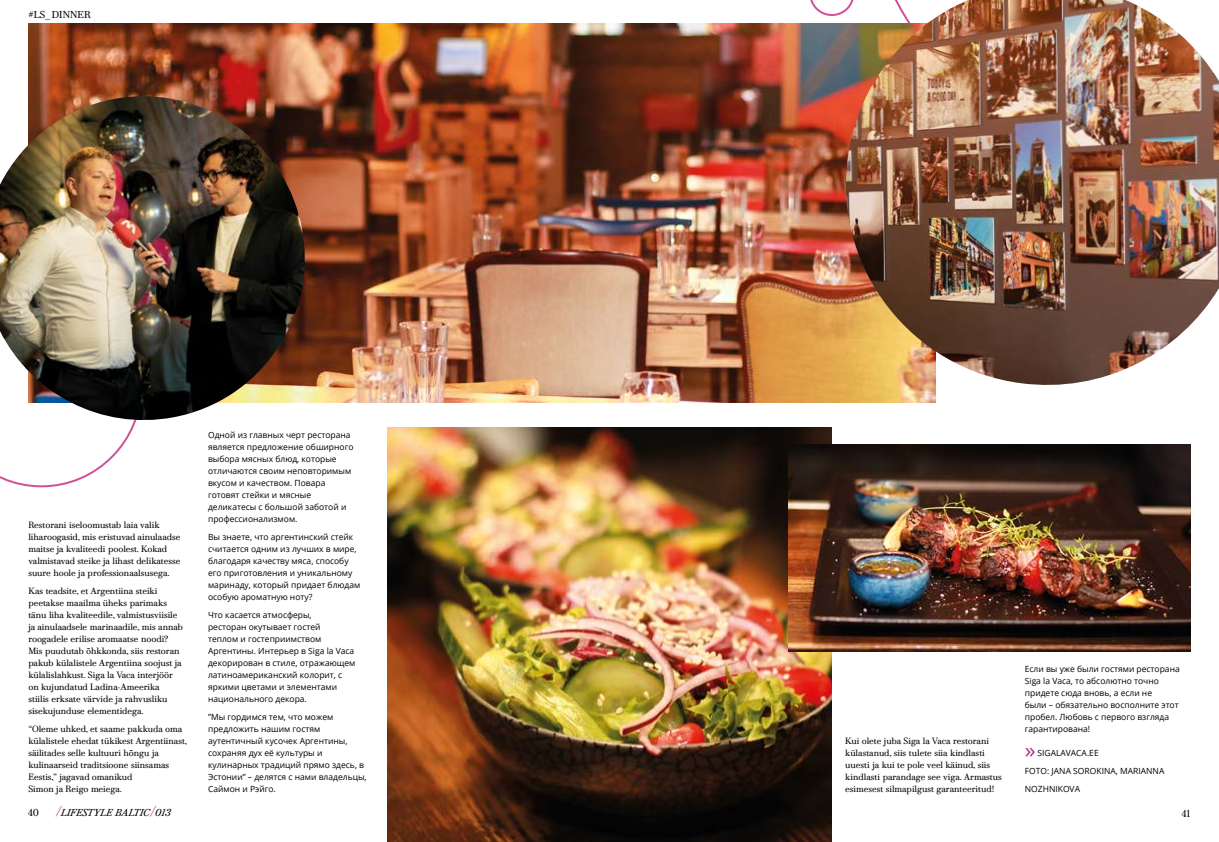
<style>
.page{position:relative;width:1219px;height:842px;background:#fff}
.page>*{position:absolute;margin:0;border:0;box-sizing:border-box;transform-origin:0 0}
.t1{font:22px "Open Sans";color:#ae348b}
.t2{font:10px "Bodoni PTVF Italic";color:#000}
.t3{font:10px "Bodoni PTVF";letter-spacing:.01em;color:#000}
.t4{font:9px/12px "Bodoni PTVF";color:#000}
.t5{font:8.5px/12px "Open Sans";color:#000}
.s1{font-size:14px;color:#cf4f97}
</style>
<div class="page">
<img style="left:28px;top:23px;width:907px;height:379px">
<svg style="left:0;top:431px;width:132px;height:56px"></svg>
<img style="left:0;top:96px;width:318px;height:335px">
<img style="left:833px;top:0;width:386px;height:394px">
<img style="left:387px;top:428px;width:444px;height:414px">
<img style="left:788px;top:444px;width:402px;height:208px">
<svg style="left:810px;top:0;width:44px;height:16px"></svg>
<p class="t3" style="left:28px;top:8px;width:64px">#LS_DINNER</p>
<p class="t4" style="left:28px;top:518px;width:154px">Restorani iseloomustab laia valik liharoogasid, mis eristuvad ainulaadse maitse ja kvaliteedi poolest. Kokad valmistavad steike ja lihast delikatesse suure hoole ja professionaalsusega.</p>
<p class="t4" style="left:28px;top:584px;width:156px">Kas teadsite, et Argentiina steiki peetakse maailma üheks parimaks tänu liha kvaliteedile, valmistusviisile ja ainulaadsele marinaadile, mis annab roogadele erilise aromaatse noodi?<br>Mis puudutab õhkkonda, siis restoran pakub külalistele Argentiina soojust ja külalislahkust. Siga la Vaca interjöör on kujundatud Ladina-Ameerika<br>stiilis erksate värvide ja rahvusliku sisekujunduse elementidega.</p>
<p class="t4" style="left:28px;top:722px;width:160px">“Oleme uhked, et saame pakkuda oma külalistele ehedat tükikest Argentiinast, säilitades selle kultuuri hõngu ja kulinaarseid traditsioone siinsamas Eestis,” jagavad omanikud<br>Simon ja Reigo meiega.</p>
<p class="t5" style="left:208px;top:429px;width:147px">Одной из главных черт ресторана является предложение обширного выбора мясных блюд, которые отличаются своим неповторимым вкусом и качеством. Повара готовят стейки и мясные деликатесы с большой заботой и профессионализмом.</p>
<p class="t5" style="left:208px;top:531px;width:154px">Вы знаете, что аргентинский стейк считается одним из лучших в мире, благодаря качеству мяса, способу его приготовления и уникальному маринаду, который придает блюдам особую ароматную ноту?</p>
<p class="t5" style="left:208px;top:609px;width:149px">Что касается атмосферы,<br>ресторан окутывает гостей<br>теплом и гостеприимством<br>Аргентины. Интерьер в Siga la Vaca декорирован в стиле, отражающем латиноамериканский колорит, с яркими цветами и элементами национального декора.</p>
<p class="t5" style="left:208px;top:711px;width:160px">”Мы гордимся тем, что можем предложить нашим гостям аутентичный кусочек Аргентины, сохраняя дух её культуры и кулинарных традиций прямо здесь, в<br>Эстонии” – делятся с нами владельцы,<br>Саймон и Рэйго.</p>
<p class="t4" style="left:845px;top:734px;width:158px">Kui olete juba Siga la Vaca restorani külastanud, siis tulete siia kindlasti uuesti ja kui te pole veel käinud, siis kindlasti parandage see viga. Armastus esimesest silmapilgust garanteeritud!</p>
<p class="t5" style="left:1025px;top:663px;width:156px">Если вы уже были гостями ресторана<br>Siga la Vaca, то абсолютно точно придете сюда вновь, а если не<br>были – обязательно восполните этот пробел. Любовь с первого взгляда гарантирована!</p>
<h1 class="t1" style="left:1025px;top:735px;width:12px">»</h1>
<p class="t5" style="left:1025px;top:744px;width:141px;line-height:18px;text-indent:13px">SIGALAVACA.EE<br>FOTO: JANA SOROKINA, MARIANNA<br>NOZHNIKOVA</p>
<p class="t2" style="left:56px;top:806px;width:117px"><span class="s1">/</span>LIFESTYLE BALTIC<span class="s1">/</span>013</p>
<p class="t3" style="left:28px;top:806px;width:13px">40</p>
<p class="t3" style="left:1182px;top:806px;width:10px">41</p>
</div>
